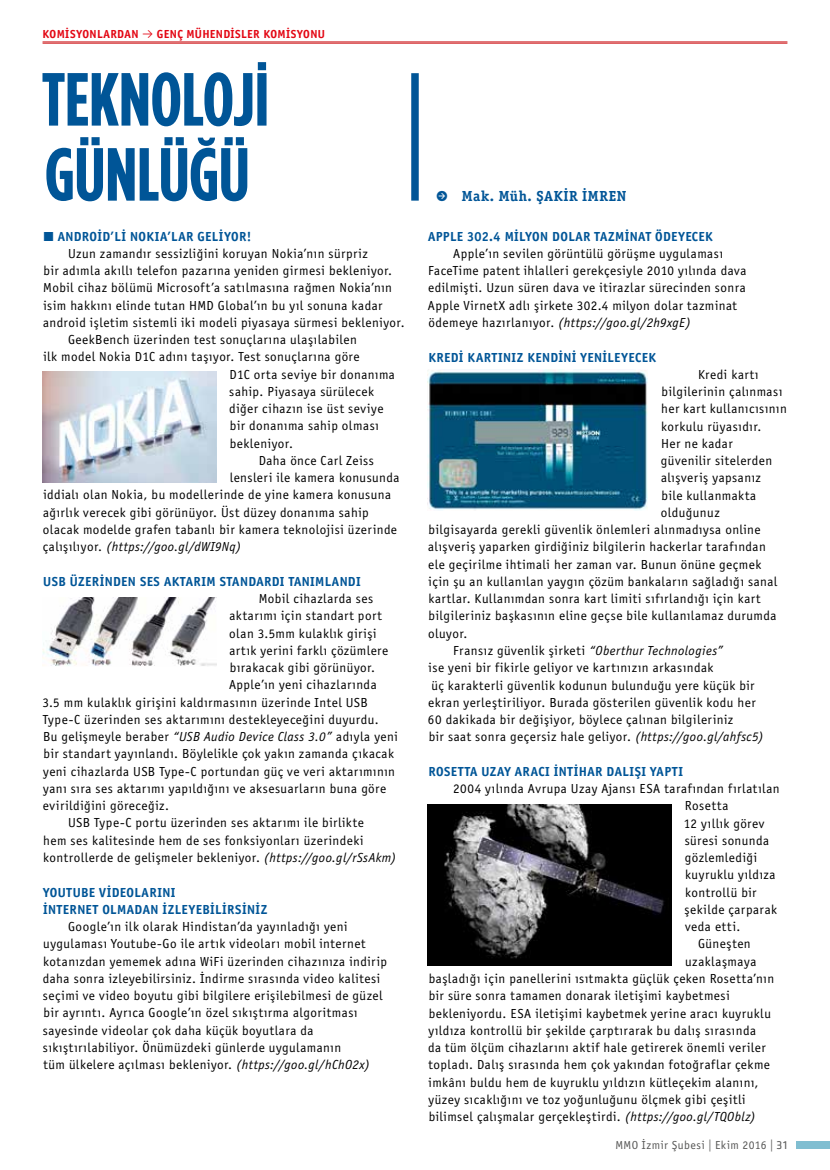
<style>
.page{position:relative;width:830px;height:1170px;background:#fff}
.page>*{position:absolute;margin:0;border:0;box-sizing:border-box;transform-origin:0 0}
.t1{font:700 75px/75px "Gotham Condensed";letter-spacing:-.01em;color:#005597}
.t2{font:700 15px "Officina Serif";letter-spacing:.045em;color:#005597}
.t3{font:13.5px/17.2px "Officina Sans";letter-spacing:.035em;color:#000}
.t4{font:700 13.5px/17.2px "Officina Sans";letter-spacing:.03em;color:#005597}
.t5{font:italic 13.5px "Officina Sans";letter-spacing:.03em;color:#000}
.t6{font:700 12px "Officina Sans";letter-spacing:.035em;color:#e30613}
.t7{font:12px "Officina Sans";letter-spacing:.035em;color:#575756}
.s1{font-family:"Klavika";font-weight:400}
.s2{font-family:"Klavika Arrows"}
.s3{font-style:normal}
.s4{font-style:italic}
.s5{font-family:"Klavika Arrows";font-weight:400}
.s6{font-family:"Klavika"}
</style>
<div class="page">
<div style="left:795px;top:1140px;width:34px;height:8px;background:#80bed1"></div>
<hr style="left:43px;top:42px;width:744px;height:1px;background:#cd171a">
<hr style="left:43px;top:43px;width:744px;height:1px;background:#cd171a">
<div style="left:411px;top:73px;width:7px;height:128px;background:#005597"></div>
<img style="left:43px;top:371px;width:173px;height:111px">
<img style="left:43px;top:597px;width:173px;height:69px">
<img style="left:427px;top:370px;width:220px;height:140px">
<img style="left:427px;top:804px;width:244px;height:161px">
<p class="t6" style="left:43px;top:27px;width:284px">KOMİSYONLARDAN <span class="s1">•</span> GENÇ MÜHENDİSLER KOMİSYONU</p>
<h1 class="t1" style="left:41px;top:61px;width:229px">TEKNOLOJİ<br>GÜNLÜĞÜ</h1>
<p class="t4" style="left:43px;top:227px;width:210px"><span class="s2">(</span> ANDROİD’Lİ NOKIA’LAR GELİYOR!</p>
<p class="t3" style="left:68px;top:245px;width:301px">Uzun zamandır sessizliğini koruyan Nokia’nın sürpriz</p>
<p class="t3" style="left:43px;top:262px;width:350px">bir adımla akıllı telefon pazarına yeniden girmesi bekleniyor.</p>
<p class="t3" style="left:43px;top:279px;width:350px">Mobil cihaz bölümü Microsoft’a satılmasına rağmen Nokia’nın</p>
<p class="t3" style="left:43px;top:296px;width:340px">isim hakkını elinde tutan HMD Global’ın bu yıl sonuna kadar</p>
<p class="t3" style="left:43px;top:314px;width:363px">android işletim sistemli iki modeli piyasaya sürmesi bekleniyor.</p>
<p class="t3" style="left:68px;top:331px;width:290px">GeekBench üzerinden test sonuçlarına ulaşılabilen</p>
<p class="t3" style="left:43px;top:348px;width:317px">ilk model Nokia D1C adını taşıyor. Test sonuçlarına göre</p>
<p class="t3" style="left:229px;top:365px;width:167px">D1C orta seviye bir donanıma</p>
<p class="t3" style="left:229px;top:383px;width:146px">sahip. Piyasaya sürülecek</p>
<p class="t3" style="left:229px;top:400px;width:155px">diğer cihazın ise üst seviye</p>
<p class="t3" style="left:230px;top:417px;width:150px">bir donanıma sahip olması</p>
<p class="t3" style="left:230px;top:434px;width:65px">bekleniyor.</p>
<p class="t3" style="left:259px;top:452px;width:117px">Daha önce Carl Zeiss</p>
<p class="t3" style="left:229px;top:469px;width:171px">lensleri ile kamera konusunda</p>
<p class="t3" style="left:43px;top:486px;width:349px">iddialı olan Nokia, bu modellerinde de yine kamera konusuna</p>
<p class="t3" style="left:43px;top:503px;width:327px">ağırlık verecek gibi görünüyor. Üst düzey donanıma sahip</p>
<p class="t3" style="left:43px;top:521px;width:355px">olacak modelde grafen tabanlı bir kamera teknolojisi üzerinde</p>
<p class="t5" style="left:43px;top:539px;width:200px"><span class="s3">çalışılıyor.</span> (https://goo.gl/dWI9Nq)</p>
<p class="t4" style="left:43px;top:572px;width:319px">USB ÜZERİNDEN SES AKTARIM STANDARDI TANIMLANDI</p>
<p class="t3" style="left:259px;top:590px;width:116px">Mobil cihazlarda ses</p>
<p class="t3" style="left:229px;top:607px;width:154px">aktarımı için standart port</p>
<p class="t3" style="left:229px;top:624px;width:149px">olan 3.5mm kulaklık girişi</p>
<p class="t3" style="left:229px;top:642px;width:160px">artık yerini farklı çözümlere</p>
<p class="t3" style="left:230px;top:659px;width:147px">bırakacak gibi görünüyor.</p>
<p class="t3" style="left:229px;top:676px;width:149px">Apple’ın yeni cihazlarında</p>
<p class="t3" style="left:42px;top:693px;width:327px">3.5 mm kulaklık girişini kaldırmasının üzerinde Intel USB</p>
<p class="t3" style="left:43px;top:711px;width:337px">Type-C üzerinden ses aktarımını destekleyeceğini duyurdu.</p>
<p class="t3" style="left:43px;top:728px;width:356px">Bu gelişmeyle beraber <span class="s4">“USB Audio Device Class 3.0”</span> adıyla yeni</p>
<p class="t3" style="left:43px;top:745px;width:352px">bir standart yayınlandı. Böylelikle çok yakın zamanda çıkacak</p>
<p class="t3" style="left:43px;top:762px;width:353px">yeni cihazlarda USB Type-C portundan güç ve veri aktarımının</p>
<p class="t3" style="left:43px;top:780px;width:344px">yanı sıra ses aktarımı yapıldığını ve aksesuarların buna göre</p>
<p class="t3" style="left:43px;top:797px;width:128px">evirildiğini göreceğiz.</p>
<p class="t3" style="left:68px;top:814px;width:297px">USB Type-C portu üzerinden ses aktarımı ile birlikte</p>
<p class="t3" style="left:43px;top:831px;width:322px">hem ses kalitesinde hem de ses fonksiyonları üzerindeki</p>
<p class="t3" style="left:43px;top:849px;width:354px">kontrollerde de gelişmeler bekleniyor. <span class="s4">(https://goo.gl/rSsAkm)</span></p>
<p class="t4" style="left:43px;top:883px;width:225px">YOUTUBE VİDEOLARINI<br>İNTERNET OLMADAN İZLEYEBİLİRSİNİZ</p>
<p class="t3" style="left:43px;top:918px;width:345px;text-indent:25px">Google’ın ilk olarak Hindistan’da yayınladığı yeni uygulaması Youtube-Go ile artık videoları mobil internet kotanızdan yememek adına WiFi üzerinden cihazınıza indirip daha sonra izleyebilirsiniz. İndirme sırasında video kalitesi seçimi ve video boyutu gibi bilgilere erişilebilmesi de güzel bir ayrıntı. Ayrıca Google’ın özel sıkıştırma algoritması sayesinde videolar çok daha küçük boyutlara da sıkıştırılabiliyor. Önümüzdeki günlerde uygulamanın<br>tüm ülkelere açılması bekleniyor. <span class="s4">(https://goo.gl/hChO2x)</span></p>
<p class="t2" style="left:436px;top:187px;width:191px"><span class="s5">R</span> Mak. Müh. ŞAKİR İMREN</p>
<p class="t4" style="left:428px;top:227px;width:286px">APPLE 302.4 MİLYON DOLAR TAZMİNAT ÖDEYECEK</p>
<p class="t3" style="left:427px;top:245px;width:320px;text-indent:25px">Apple’ın sevilen görüntülü görüşme uygulaması FaceTime patent ihlalleri gerekçesiyle 2010 yılında dava edilmişti. Uzun süren dava ve itirazlar sürecinden sonra Apple VirnetX adlı şirkete 302.4 milyon dolar tazminat ödemeye hazırlanıyor. <span class="s4">(https://goo.gl/2h9xgE)</span></p>
<p class="t4" style="left:428px;top:348px;width:229px">KREDİ KARTINIZ KENDİNİ YENİLEYECEK</p>
<p class="t3" style="left:697px;top:366px;width:62px">Kredi kartı</p>
<p class="t3" style="left:661px;top:383px;width:122px">bilgilerinin çalınması</p>
<p class="t3" style="left:661px;top:400px;width:127px">her kart kullanıcısının</p>
<p class="t3" style="left:661px;top:417px;width:102px">korkulu rüyasıdır.</p>
<p class="t3" style="left:660px;top:435px;width:73px">Her ne kadar</p>
<p class="t3" style="left:660px;top:452px;width:113px">güvenilir sitelerden</p>
<p class="t3" style="left:660px;top:469px;width:101px">alışveriş yapsanız</p>
<p class="t3" style="left:661px;top:486px;width:96px">bile kullanmakta</p>
<p class="t3" style="left:660px;top:504px;width:60px">olduğunuz</p>
<p class="t3" style="left:428px;top:521px;width:333px">bilgisayarda gerekli güvenlik önlemleri alınmadıysa online</p>
<p class="t3" style="left:428px;top:538px;width:339px">alışveriş yaparken girdiğiniz bilgilerin hackerlar tarafından</p>
<p class="t3" style="left:428px;top:555px;width:334px">ele geçirilme ihtimali her zaman var. Bunun önüne geçmek</p>
<p class="t3" style="left:428px;top:573px;width:350px">için şu an kullanılan yaygın çözüm bankaların sağladığı sanal</p>
<p class="t3" style="left:428px;top:590px;width:333px">kartlar. Kullanımdan sonra kart limiti sıfırlandığı için kart</p>
<p class="t3" style="left:428px;top:607px;width:349px">bilgileriniz başkasının eline geçse bile kullanılamaz durumda</p>
<p class="t3" style="left:428px;top:624px;width:41px">oluyor.</p>
<p class="t3" style="left:453px;top:642px;width:271px">Fransız güvenlik şirketi <span class="s4">“Oberthur Technologies”</span></p>
<p class="t3" style="left:428px;top:659px;width:286px">ise yeni bir fikirle geliyor ve kartınızın arkasındak</p>
<p class="t3" style="left:431px;top:676px;width:324px">üç karakterli güvenlik kodunun bulunduğu yere küçük bir</p>
<p class="t3" style="left:428px;top:693px;width:329px">ekran yerleştiriliyor. Burada gösterilen güvenlik kodu her</p>
<p class="t3" style="left:428px;top:711px;width:307px">60 dakikada bir değişiyor, böylece çalınan bilgileriniz</p>
<p class="t3" style="left:428px;top:728px;width:336px">bir saat sonra geçersiz hale geliyor. <span class="s4">(https://goo.gl/ahfsc5)</span></p>
<p class="t4" style="left:428px;top:762px;width:256px">ROSETTA UZAY ARACI İNTİHAR DALIŞI YAPTI</p>
<p class="t3" style="left:453px;top:780px;width:328px">2004 yılında Avrupa Uzay Ajansı ESA tarafından fırlatılan</p>
<p class="t3" style="left:684px;top:797px;width:45px">Rosetta</p>
<p class="t3" style="left:683px;top:814px;width:82px">12 yıllık görev</p>
<p class="t3" style="left:684px;top:831px;width:86px">süresi sonunda</p>
<p class="t3" style="left:684px;top:849px;width:74px">gözlemlediği</p>
<p class="t3" style="left:684px;top:866px;width:92px">kuyruklu yıldıza</p>
<p class="t3" style="left:684px;top:883px;width:73px">kontrollü bir</p>
<p class="t3" style="left:684px;top:900px;width:94px">şekilde çarparak</p>
<p class="t3" style="left:684px;top:918px;width:57px">veda etti.</p>
<p class="t3" style="left:697px;top:935px;width:54px">Güneşten</p>
<p class="t3" style="left:684px;top:952px;width:73px">uzaklaşmaya</p>
<p class="t3" style="left:428px;top:969px;width:347px">başladığı için panellerini ısıtmakta güçlük çeken Rosetta’nın</p>
<p class="t3" style="left:428px;top:987px;width:302px">bir süre sonra tamamen donarak iletişimi kaybetmesi</p>
<p class="t3" style="left:428px;top:1004px;width:343px">bekleniyordu. ESA iletişimi kaybetmek yerine aracı kuyruklu</p>
<p class="t3" style="left:428px;top:1021px;width:329px">yıldıza kontrollü bir şekilde çarptırarak bu dalış sırasında</p>
<p class="t3" style="left:428px;top:1038px;width:339px">da tüm ölçüm cihazlarını aktif hale getirerek önemli veriler</p>
<p class="t3" style="left:428px;top:1056px;width:343px">topladı. Dalış sırasında hem çok yakından fotoğraflar çekme</p>
<p class="t3" style="left:428px;top:1073px;width:331px">imkânı buldu hem de kuyruklu yıldızın kütleçekim alanını,</p>
<p class="t3" style="left:428px;top:1090px;width:318px">yüzey sıcaklığını ve toz yoğunluğunu ölçmek gibi çeşitli</p>
<p class="t3" style="left:428px;top:1107px;width:328px">bilimsel çalışmalar gerçekleştirdi. <span class="s4">(https://goo.gl/TQOblz)</span></p>
<p class="t7" style="left:615px;top:1137px;width:173px">MMO İzmir Şubesi <span class="s6">|</span> Ekim 2016 <span class="s6">| 31</span></p>
</div>
